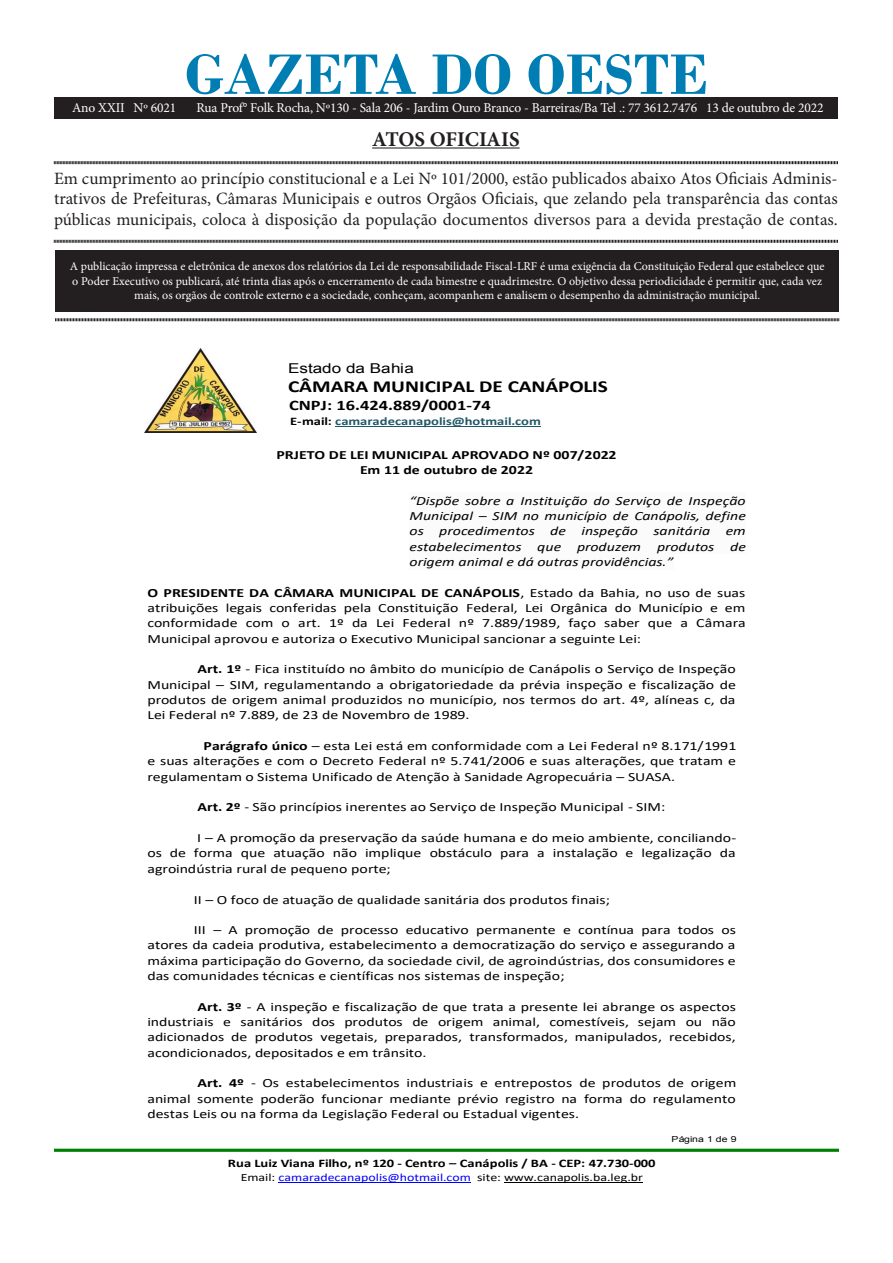
<style>
.page{position:relative;width:893px;height:1263px;background:#fff}
.page>*{position:absolute;margin:0;border:0;box-sizing:border-box;transform-origin:0 0}
.t1{font:700 60px "Bodoni";color:#007eb4}
.t2{font:700 21px "Minion Pro";letter-spacing:-.005em;color:#231f20}
.t3{font:17.25px/20.7px "Minion Pro";color:#231f20;text-align:justify}
.t4{font:700 16.8px "Calibri";letter-spacing:-.005em;color:#000;scale:1.26 1}
.t5{font:700 14.55px "Calibri";letter-spacing:.005em;color:#000;scale:1.26 1}
.t6{font:13.5px "Minion Pro";letter-spacing:-.01em;color:#fff}
.t7{font:13.5px "Arial";color:#000;scale:1.26 1}
.t8{font:12.6px/15.3px "Calibri";color:#000;text-align:justify;scale:1.26 1}
.t9{font:italic 12.6px/15.3px "Calibri";letter-spacing:.005em;color:#000;text-align:justify;scale:1.26 1}
.t10{font:700 12.6px/15.6px "Calibri";color:#000;text-align:center;scale:1.26 1}
.t11{font:12px/14.4px "Minion Pro";color:#fff;text-align:center}
.t12{font:700 11.55px "Calibri";letter-spacing:-.005em;color:#000;scale:1.26 1}
.t13{font:700 11.55px "Calibri";color:#215868;scale:1.26 1}
.t14{font:11.1px "Calibri";color:#000;scale:1.26 1}
.t15{font:8.25px "Arial";letter-spacing:.02em;color:#000;scale:1.26 1}
.s1{color:#000}
.s2{font-weight:700}
.s3{color:#00f}
</style>
<div class="page">
<div style="left:55px;top:250px;width:784px;height:61px;background:#231f20"></div>
<hr style="left:372px;top:147px;width:148px;height:2px;background:#231f20">
<svg style="left:54px;top:161px;width:784px;height:4px;background:#908e8e"></svg>
<svg style="left:54px;top:239px;width:784px;height:4px;background:#908e8e"></svg>
<svg style="left:55px;top:318px;width:784px;height:4px;background:#908e8e"></svg>
<div style="left:54px;top:98px;width:784px;height:20px;background:#231f20"></div>
<img style="left:144px;top:348px;width:112px;height:84px">
<hr style="left:335px;top:426px;width:206px;height:1px;background:#215868">
<hr style="left:279px;top:1182px;width:192px;height:1px;background:#00f">
<hr style="left:504px;top:1182px;width:139px;height:1px;background:#000">
<svg style="left:54px;top:1148px;width:785px;height:4px;background:#369b36"></svg>
<div style="left:409px;top:493px;width:337px;height:15px;background:#fbfbfb"></div>
<div style="left:409px;top:508px;width:337px;height:15px;background:#fbfbfb"></div>
<div style="left:409px;top:523px;width:337px;height:16px;background:#fbfbfb"></div>
<div style="left:409px;top:539px;width:337px;height:15px;background:#fbfbfb"></div>
<div style="left:409px;top:554px;width:265px;height:15px;background:#fbfbfb"></div>
<p class="t1" style="left:185px;top:39px;width:525px">GAZETA DO OESTE</p>
<p class="t2" style="left:372px;top:124px;width:149px">ATOS OFICIAIS</p>
<p class="t3" style="left:54px;top:168px;width:785px">Em cumprimento ao princípio constitucional e a Lei Nº 101/2000, estão publicados abaixo Atos Oficiais Adminis&shy;trativos de Prefeituras, Câmaras Municipais e outros Orgãos Oficiais, que zelando pela transparência das contas públicas municipais, coloca à disposição da população documentos diversos para a devida prestação de contas.</p>
<p class="t11" style="left:70px;top:259px;width:756px">A publicação impressa e eletrônica de anexos dos relatórios da Lei de responsabilidade Fiscal-LRF é uma exigência da Constituição Federal que estabelece que o Poder Executivo os publicará, até trinta dias após o encerramento de cada bimestre e quadrimestre. O objetivo dessa periodicidade é permitir que, cada vez mais, os orgãos de controle externo e a sociedade, conheçam, acompanhem e analisem o desempenho da administração municipal.</p>
<p class="t6" style="left:72px;top:98px;width:106px">Ano XXII Nº 6021</p>
<p class="t6" style="left:197px;top:98px;width:628px">Rua Prof° Folk Rocha, Nº130 - Sala 206 - Jardim Ouro Branco - Barreiras/Ba Tel .: 77 3612.7476 13 de outubro de 2022</p>
<p class="t7" style="left:288px;top:359px;width:101px">Estado da Bahia</p>
<p class="t4" style="left:288px;top:374px;width:255px">CÂMARA MUNICIPAL DE CANÁPOLIS</p>
<p class="t5" style="left:289px;top:395px;width:162px">CNPJ: 16.424.889/0001-74</p>
<p class="t13" style="left:290px;top:413px;width:200px"><span class="s1">E-mail:</span> camaradecanapolis@hotmail.com</p>
<p class="t10" style="left:276px;top:446px;width:272px">PRJETO DE LEI MUNICIPAL APROVADO Nº 007/2022<br>Em 11 de outubro de 2022</p>
<p class="t9" style="left:409px;top:492px;width:269px">“Dispõe sobre a Instituição do Serviço de Inspeção Municipal – SIM no município de Canápolis, define os procedimentos de inspeção sanitária em estabelecimentos que</p>
<p class="t9" style="left:409px;top:538px;width:269px;text-indent:248px">produtos de origem animal e dá outras providências.”</p>
<p class="t8" style="left:147px;top:585px;width:476px"><span class="s2">O PRESIDENTE DA CÂMARA MUNICIPAL DE CANÁPOLIS</span>, Estado da Bahia, no uso de suas atribuições legais conferidas pela Constituição Federal, Lei Orgânica do Município e em conformidade com o art. 1º da Lei Federal nº 7.889/1989, faço saber que a Câmara Municipal aprovou e autoriza o Executivo Municipal sancionar a seguinte Lei:</p>
<p class="t8" style="left:147px;top:661px;width:469px;text-indent:50px"><span class="s2">Art. 1º</span> - Fica instituído no âmbito do município de Canápolis o Serviço de Inspeção Municipal – SIM, regulamentando a obrigatoriedade da prévia inspeção e fiscalização de produtos de origem animal produzidos no município, nos termos do art. 4º, alíneas c, da Lei Federal nº 7.889, de 23 de Novembro de 1989.</p>
<p class="t8" style="left:147px;top:738px;width:469px;text-indent:56px"><span class="s2">Parágrafo único</span> – esta Lei está em conformidade com a Lei Federal nº 8.171/1991 e suas alterações e com o Decreto Federal nº 5.741/2006 e suas alterações, que tratam e regulamentam o Sistema Unificado de Atenção à Sanidade Agropecuária – SUASA.</p>
<p class="t8" style="left:197px;top:799px;width:373px"><span class="s2">Art. 2º</span> - São princípios inerentes ao Serviço de Inspeção Municipal - SIM:</p>
<p class="t8" style="left:147px;top:830px;width:469px;text-indent:50px">I – A promoção da preservação da saúde humana e do meio ambiente, conciliando&shy;os de forma que atuação não implique obstáculo para a instalação e legalização da agroindústria rural de pequeno porte;</p>
<p class="t8" style="left:194px;top:891px;width:332px">II – O foco de atuação de qualidade sanitária dos produtos finais;</p>
<p class="t8" style="left:147px;top:922px;width:469px;text-indent:46px">III – A promoção de processo educativo permanente e contínua para todos os atores da cadeia produtiva, estabelecimento a democratização do serviço e assegurando a máxima participação do Governo, da sociedade civil, de agroindústrias, dos consumidores e das comunidades técnicas e científicas nos sistemas de inspeção;</p>
<p class="t8" style="left:147px;top:999px;width:468px;text-indent:50px"><span class="s2">Art. 3º</span> - A inspeção e fiscalização de que trata a presente lei abrange os aspectos industriais e sanitários dos produtos de origem animal, comestíveis, sejam ou não adicionados de produtos vegetais, preparados, transformados, manipulados, recebidos, acondicionados, depositados e em trânsito.</p>
<p class="t8" style="left:147px;top:1075px;width:469px;text-indent:50px"><span class="s2">Art. 4º</span> - Os estabelecimentos industriais e entrepostos de produtos de origem animal somente poderão funcionar mediante prévio registro na forma do regulamento destas Leis ou na forma da Legislação Federal ou Estadual vigentes.</p>
<p class="t9" style="left:577px;top:538px;width:52px">produzem</p>
<p class="t12" style="left:228px;top:1155px;width:341px">Rua Luiz Viana Filho, nº 120 - Centro – Canápolis / BA - CEP: 47.730-000</p>
<p class="t14" style="left:241px;top:1169px;width:321px">Email: <span class="s3">camaradecanapolis@hotmail.com</span> site: www.canapolis.ba.leg.br</p>
<p class="t15" style="left:671px;top:1134px;width:53px">Página 1 de 9</p>
</div>
